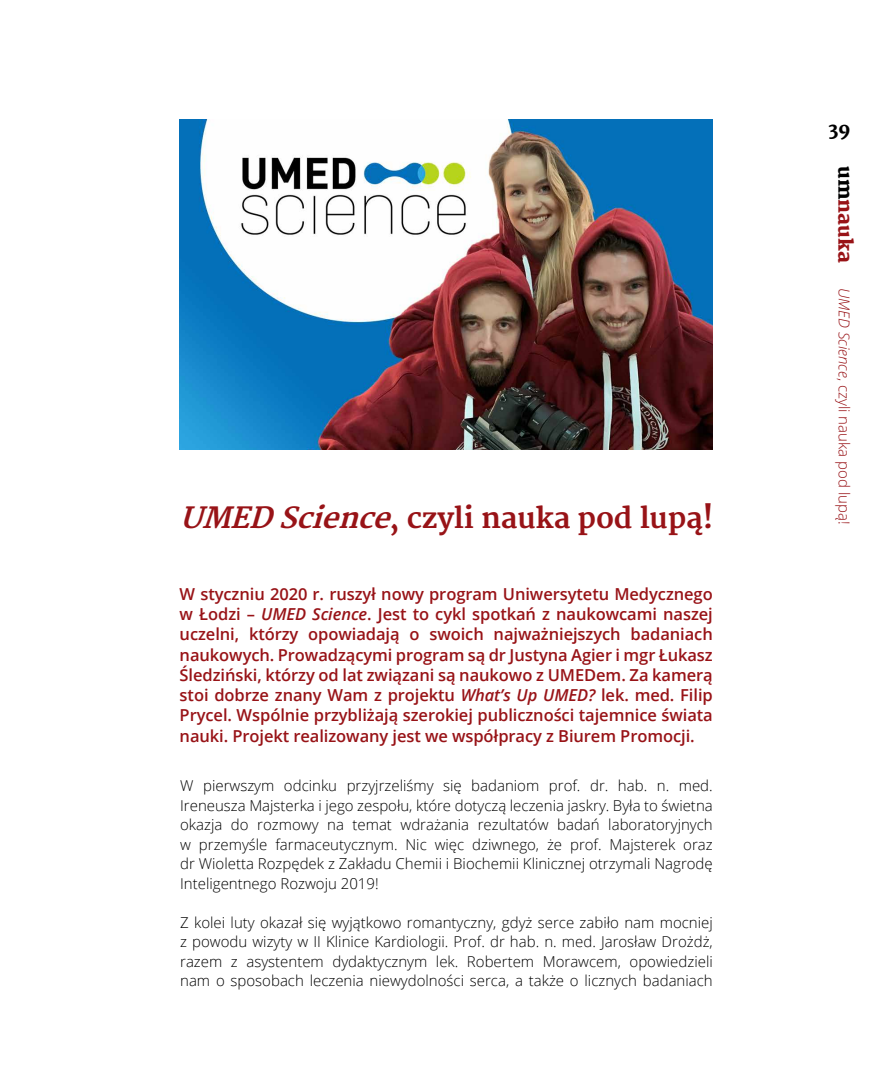
<style>
.page{position:relative;width:893px;height:1085px;background:#fff}
.page>*{position:absolute;margin:0;border:0;box-sizing:border-box;transform-origin:0 0}
.t1{font:700 28.5px "Merriweather";letter-spacing:-.005em;color:#981317}
.t2{font:800 19.5px "Merriweather";color:#981317}
.t3{font:800 18.45px "Merriweather";color:#000}
.t4{font:600 16.5px/20.2px "Open Sans";letter-spacing:-.005em;color:#981317;text-align:justify}
.t5{font:300 15px/19.5px "Open Sans";color:#000;text-align:justify}
.t6{font:300 15px "Open Sans";color:#981317}
.s1{font-style:italic}
.s2{color:#000}
</style>
<div class="page">
<img style="left:180px;top:119px;width:533px;height:331px">
<h1 class="t1" style="left:180px;top:501px;width:535px"><span class="s1">UMED Science</span>, czyli nauka pod lupą!</h1>
<p class="t4" style="left:180px;top:583px;width:535px">W styczniu 2020 r. ruszył nowy program Uniwersytetu Medycznego w Łodzi – <span class="s1">UMED Science</span>. Jest to cykl spotkań z naukowcami naszej uczelni, którzy opowiadają o swoich najważniejszych badaniach naukowych. Prowadzącymi program są dr Justyna Agier i mgr Łukasz Śledziński, którzy od lat związani są naukowo z UMEDem. Za kamerą stoi dobrze znany Wam z projektu <span class="s1">What’s Up UMED?</span> lek. med. Filip Prycel. Wspólnie przybliżają szerokiej publiczności tajemnice świata nauki. Projekt realizowany jest we współpracy z Biurem Promocji.</p>
<p class="t5" style="left:180px;top:775px;width:534px">W pierwszym odcinku przyjrzeliśmy się badaniom prof. dr. hab. n. med.<br>Ireneusza Majsterka i jego zespołu, które dotyczą leczenia jaskry. Była to świetna okazja do rozmowy na temat wdrażania rezultatów badań laboratoryjnych w przemyśle farmaceutycznym. Nic więc dziwnego, że prof. Majsterek oraz dr Wioletta Rozpędek z Zakładu Chemii i Biochemii Klinicznej otrzymali Nagrodę Inteligentnego Rozwoju 2019!</p>
<p class="t5" style="left:180px;top:912px;width:534px">Z kolei luty okazał się wyjątkowo romantyczny, gdyż serce zabiło nam mocniej z powodu wizyty w II Klinice Kardiologii. Prof. dr hab. n. med. Jarosław Drożdż, razem z asystentem dydaktycznym lek. Robertem Morawcem, opowiedzieli nam o sposobach leczenia niewydolności serca, a także o licznych badaniach</p>
<p class="t3" style="left:828px;top:119px;width:24px">39</p>
<h2 class="t2" style="left:857px;top:166px;width:98px;rotate:90deg"><span class="s2">um</span>nauka</h2>
<p class="t6" style="left:855px;top:288px;width:238px;rotate:90deg"><span class="s1">UMED Science</span>, czyli nauka pod lupą!</p>
</div>
